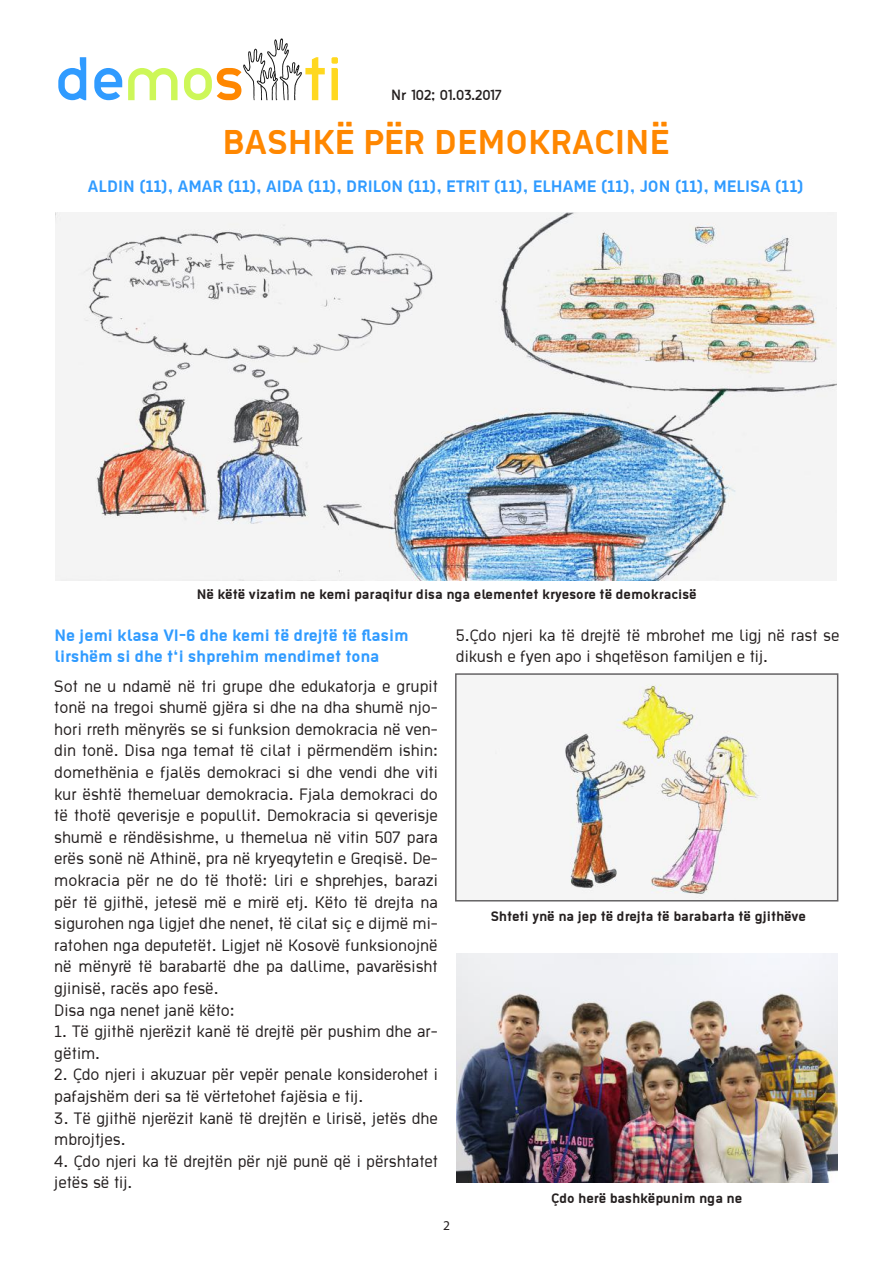
<style>
.page{position:relative;width:893px;height:1263px;background:#fff}
.page>*{position:absolute;margin:0;border:0;box-sizing:border-box;transform-origin:0 0}
.t1{font:700 37.5px "Ekstropia";color:#ff8700}
.t2{font:18px/21.6px "Ekstropia";color:#241f1f}
.t3{font:700 18px/21.6px "Ekstropia";color:#309bff}
.t4{font:700 15px "Ekstropia";color:#241f1f}
.t5{font:13.5px "Thelbi Kujtesa";color:#241f1f}
.t6{font:13.5px "Myriad Pro";color:#241f1f}
</style>
<div class="page">
<svg style="left:58px;top:57px;width:28px;height:43px"></svg>
<svg style="left:94px;top:68px;width:28px;height:32px"></svg>
<svg style="left:128px;top:68px;width:50px;height:32px"></svg>
<svg style="left:331px;top:57px;width:7px;height:43px"></svg>
<svg style="left:184px;top:38px;width:141px;height:62px"></svg>
<img style="left:55px;top:212px;width:782px;height:368px">
<img style="left:495px;top:683px;width:271px;height:215px">
<div style="left:455px;top:673px;width:383px;height:228px;border:2px solid #656365"></div>
<img style="left:457px;top:954px;width:381px;height:228px">
<p class="t5" style="left:391px;top:85px;width:112px">Nr 102; 01.03.2017</p>
<h1 class="t1" style="left:222px;top:120px;width:448px">BASHKË PËR DEMOKRACINË</h1>
<p class="t3" style="left:88px;top:175px;width:717px">ALDIN (11), AMAR (11), AIDA (11), DRILON (11), ETRIT (11), ELHAME (11), JON (11), MELISA (11)</p>
<p class="t4" style="left:197px;top:585px;width:501px">Në këtë vizatim ne kemi paraqitur disa nga elementet kryesore të demokracisë</p>
<p class="t3" style="left:54px;top:623px;width:356px">Ne jemi klasa VI-6 dhe kemi të drejtë të flasim lirshëm si dhe t‘i shprehim mendimet tona</p>
<p class="t2" style="left:54px;top:674px;width:385px">Sot ne u ndamë në tri grupe dhe edukatorja e grupit tonë na tregoi shumë gjëra si dhe na dha shumë njo&shy;hori rreth mënyrës se si funksion demokracia në ven&shy;din tonë. Disa nga temat të cilat i përmendëm ishin: domethënia e fjalës demokraci si dhe vendi dhe viti kur është themeluar demokracia. Fjala demokraci do të thotë qeverisje e popullit. Demokracia si qeverisje shumë e rëndësishme, u themelua në vitin 507 para erës sonë në Athinë, pra në kryeqytetin e Greqisë. De&shy;mokracia për ne do të thotë: liri e shprehjes, barazi për të gjithë, jetesë më e mirë etj. Këto të drejta na sigurohen nga ligjet dhe nenet, të cilat siç e dijmë mi&shy;ratohen nga deputetët. Ligjet në Kosovë funksionojnë në mënyrë të barabartë dhe pa dallime, pavarësisht gjinisë, racës apo fesë.<br>Disa nga nenet janë këto:</p>
<p class="t2" style="left:54px;top:1020px;width:385px">1. Të gjithë njerëzit kanë të drejtë për pushim dhe ar&shy;gëtim.</p>
<p class="t2" style="left:54px;top:1063px;width:385px">2. Çdo njeri i akuzuar për vepër penale konsiderohet i pafajshëm deri sa të vërtetohet fajësia e tij.</p>
<p class="t2" style="left:54px;top:1106px;width:385px">3. Të gjithë njerëzit kanë të drejtën e lirisë, jetës dhe mbrojtjes.</p>
<p class="t2" style="left:54px;top:1149px;width:385px">4. Çdo njeri ka të drejtën për një punë që i përshtatet jetës së tij.</p>
<p class="t2" style="left:456px;top:623px;width:385px">5.Çdo njeri ka të drejtë të mbrohet me ligj në rast se dikush e fyen apo i shqetëson familjen e tij.</p>
<p class="t4" style="left:491px;top:907px;width:317px">Shteti ynë na jep të drejta të barabarta të gjithëve</p>
<p class="t4" style="left:551px;top:1189px;width:193px">Çdo herë bashkëpunim nga ne</p>
<p class="t6" style="left:443px;top:1217px;width:8px">2</p>
</div>
